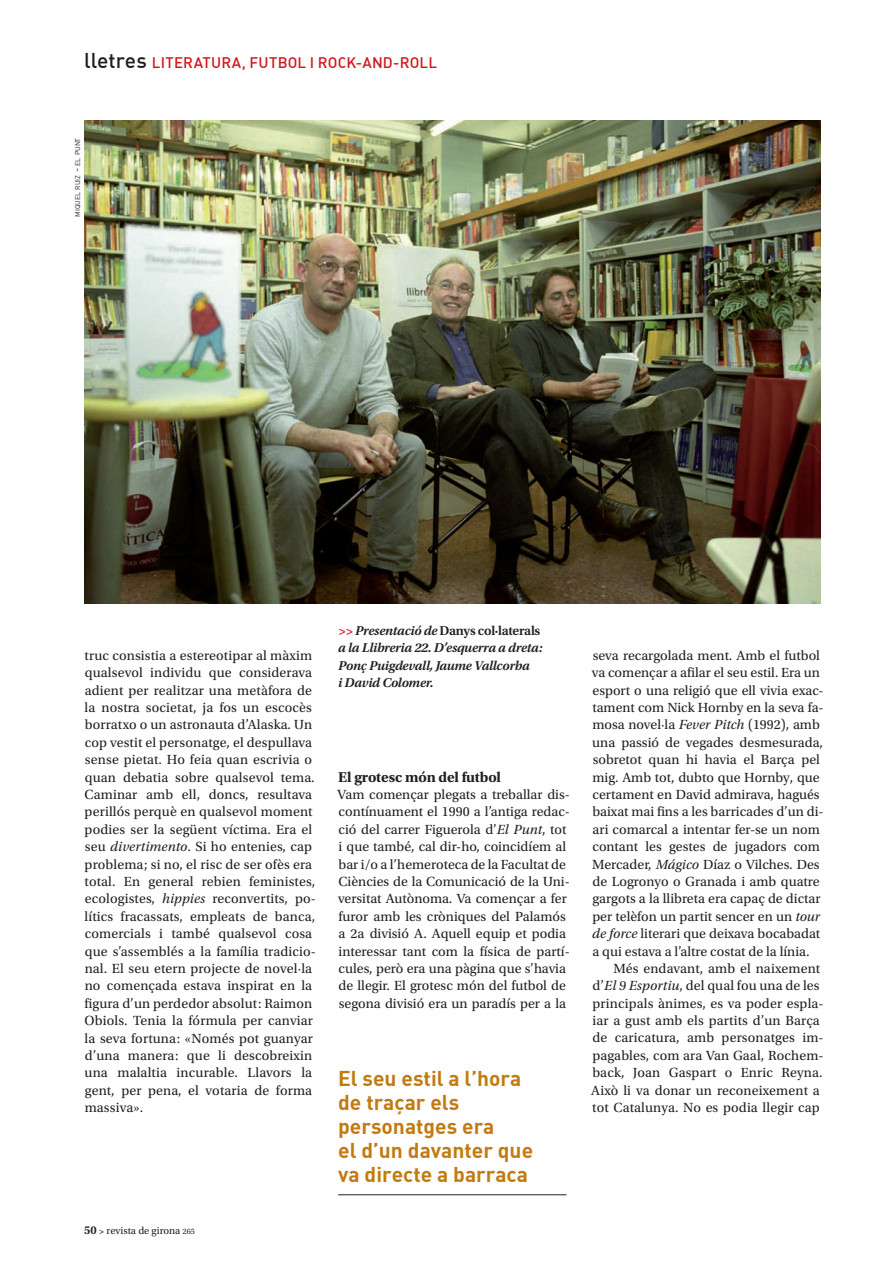
<style>
.page{position:relative;width:895px;height:1278px;background:#fff}
.page>*{position:absolute;margin:0;border:0;box-sizing:border-box;transform-origin:0 0}
.t1{font:21px/24px "DIN Bold";color:#c27b11}
.t2{font:15px "DIN Medium Alternate";letter-spacing:.01em;color:#d2161e}
.t3{font:700 15px "Utopia Std";letter-spacing:-.01em;color:#231f20}
.t4{font:13.95px/17.4px "Utopia Std";letter-spacing:.005em;color:#231f20}
.t5{font:italic 600 13.5px/17.4px "Utopia Std";letter-spacing:-.02em;color:#231f20}
.t6{font:10.5px "Utopia Std";color:#231f20}
.t7{font:6.9px "DIN";color:#231f20}
.s1{font-size:21px;color:#231f20}
.s2{font-size:9.75px}
.s3{font-style:italic}
.s4{font-weight:600;font-size:12px}
.s5{font-weight:600;font-size:9px}
.s6{font-size:8.25px}
.s7{color:#d2161e}
.s8{font-style:normal}
</style>
<div class="page">
<hr style="left:338px;top:1194px;width:228px;height:1px;background:#231f20">
<img style="left:84px;top:120px;width:736px;height:483px">
<p class="t2" style="left:84px;top:53px;width:354px"><span class="s1">lletres</span> LITERATURA, FUTBOL I ROCK-AND-ROLL</p>
<p class="t7" style="left:73px;top:217px;width:81px;rotate:-90deg">miquel ruiz <span class="s2">-</span> el punt</p>
<p class="t4" style="left:84px;top:647px;width:233px">truc consistia a estereotipar al màxim qualsevol individu que considerava adient per realitzar una metàfora de la nostra societat, ja fos un escocès borratxo o un astronauta d’Alaska. Un cop vestit el personatge, el despullava sense pietat. Ho feia quan escrivia o quan debatia sobre qualsevol tema.<br>Caminar amb ell, doncs, resultava perillós perquè en qualsevol moment podies ser la següent víctima. Era el seu <span class="s3">divertimento</span>. Si ho entenies, cap problema; si no, el risc de ser ofès era total. En general rebien feministes, ecologistes, <span class="s3">hippies</span> reconvertits, po&shy;lítics fracassats, empleats de banca, comercials i també qualsevol cosa que s’assemblés a la família tradicio&shy;nal. El seu etern projecte de novel·la no començada estava inspirat en la figura d’un perdedor absolut: Raimon Obiols. Tenia la fórmula per canviar la seva fortuna: «Només pot guanyar d’una manera: que li descobreixin una malaltia incurable. Llavors la gent, per pena, el votaria de forma massiva».</p>
<p class="t6" style="left:84px;top:1225px;width:112px"><span class="s4">50</span> <span class="s5">&gt;</span> revista de girona <span class="s6">265</span></p>
<p class="t5" style="left:338px;top:622px;width:206px"><span class="s7">&gt;&gt;</span> Presentació de <span class="s8">Danys col·laterals </span>a la Llibreria 22. D’esquerra a dreta:<br>Ponç Puigdevall, Jaume Vallcorba<br>i David Colomer.</p>
<p class="t3" style="left:338px;top:768px;width:164px">El grotesc món del futbol</p>
<p class="t4" style="left:337px;top:786px;width:234px">Vam començar plegats a treballar dis&shy;contínuament el 1990 a l’antiga redac&shy;ció del carrer Figuerola d’<span class="s3">El Punt</span>, tot i que també, cal dir-ho, coincidíem al bar i/o a l’hemeroteca de la Facultat de Ciències de la Comunicació de la Uni&shy;versitat Autònoma. Va començar a fer furor amb les cròniques del Palamós a 2a divisió A. Aquell equip et podia interessar tant com la física de partí&shy;cules, però era una pàgina que s’havia de llegir. El grotesc món del futbol de segona divisió era un paradís per a la</p>
<h1 class="t1" style="left:338px;top:1065px;width:196px">El seu estil a l’hora de traçar els personatges era<br>el d’un davanter que va directe a barraca</h1>
<p class="t4" style="left:591px;top:647px;width:233px">seva recargolada ment. Amb el futbol va començar a afilar el seu estil. Era un esport o una religió que ell vivia exac&shy;tament com Nick Hornby en la seva fa&shy;mosa novel·la <span class="s3">Fever Pitch</span> (1992), amb una passió de vegades desmesurada, sobretot quan hi havia el Barça pel mig. Amb tot, dubto que Hornby, que certament en David admirava, hagués baixat mai fins a les barricades d’un di&shy;ari comarcal a intentar fer-se un nom contant les gestes de jugadors com Mercader, <span class="s3">Mágico</span> Díaz o Vilches. Des de Logronyo o Granada i amb quatre gargots a la llibreta era capaç de dictar per telèfon un partit sencer en un <span class="s3">tour de force</span> literari que deixava bocabadat a qui estava a l’altre costat de la línia.</p>
<p class="t4" style="left:591px;top:960px;width:234px;text-indent:22px">Més endavant, amb el naixement d’<span class="s3">El 9 Esportiu</span>, del qual fou una de les principals ànimes, es va poder espla&shy;iar a gust amb els partits d’un Barça de caricatura, amb personatges im&shy;pagables, com ara Van Gaal, Rochem&shy;back, Joan Gaspart o Enric Reyna.<br>Això li va donar un reconeixement a tot Catalunya. No es podia llegir cap</p>
</div>
